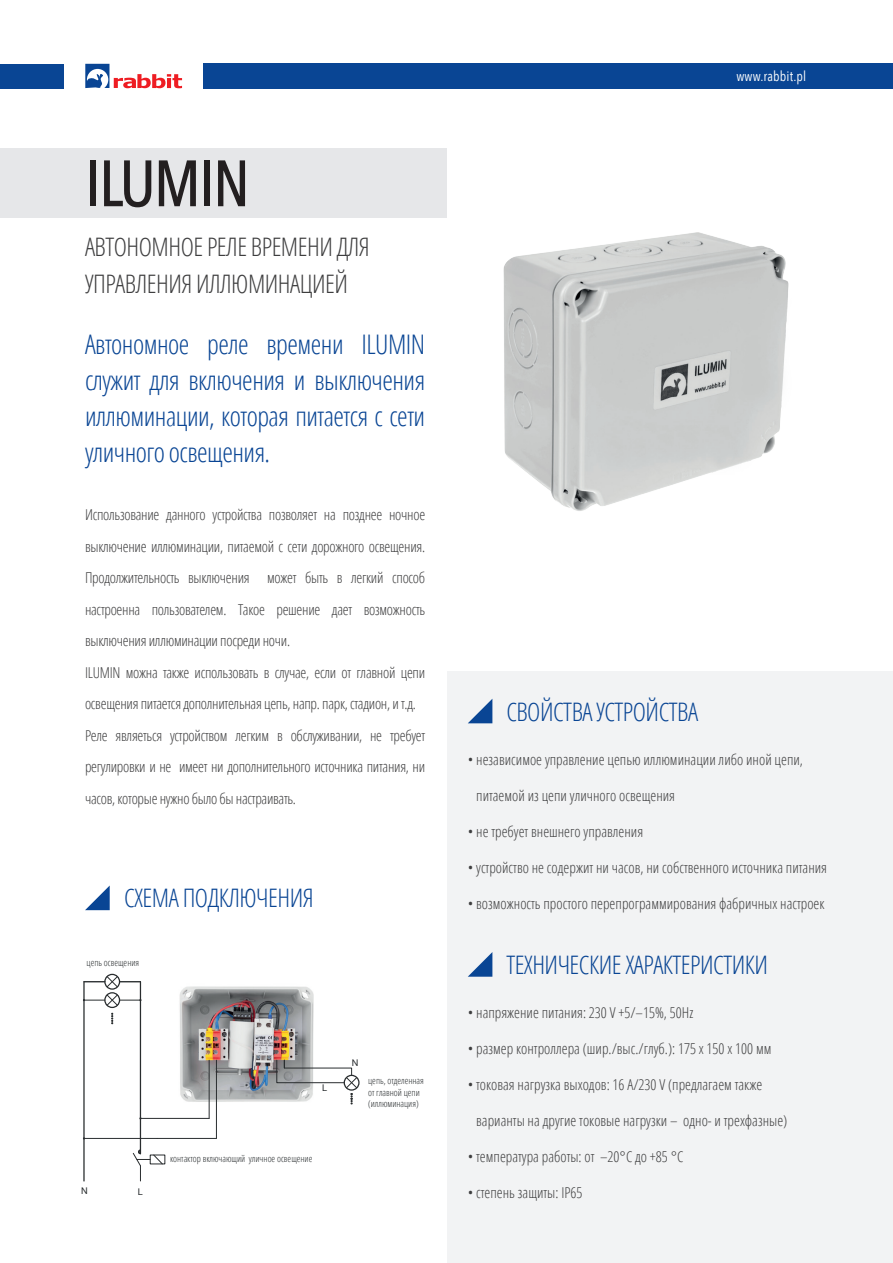
<style>
.page{position:relative;width:893px;height:1263px;background:#fff}
.page>*{position:absolute;margin:0;border:0;box-sizing:border-box;transform-origin:0 0}
.t1{font:500 64.65px "Avenir Next Condensed";letter-spacing:-.03em;color:#231f20}
.t2{font:300 condensed 27px/36px "Open Sans";letter-spacing:-.02em;color:#094594;text-align:justify}
.t3{font:300 condensed 25.5px "Open Sans";letter-spacing:-.02em;color:#094594}
.t4{font:300 condensed 25.5px/37.5px "Open Sans";letter-spacing:-.02em;color:#3e3e3f}
.t5{font:300 condensed 15px/31.5px "Open Sans";letter-spacing:-.02em;color:#3e3e3f}
.t6{font:300 condensed 15px "Open Sans";color:#3e3e3f}
.t7{font:13.95px "Avenir Next Condensed";letter-spacing:.01em;color:#fff}
.t8{font:300 condensed 9.45px/11.4px "Open Sans";color:#292d2f}
.t9{font:9.15px "Arial";color:#292d2f}
</style>
<div class="page">
<div style="left:0;top:149px;width:446px;height:69px;background:#e6e7e9"></div>
<div style="left:447px;top:671px;width:446px;height:592px;background:#f2f3f4"></div>
<svg style="left:468px;top:699px;width:24px;height:24px"></svg>
<svg style="left:468px;top:952px;width:24px;height:25px"></svg>
<img style="left:503px;top:232px;width:286px;height:279px">
<svg style="left:85px;top:885px;width:25px;height:25px"></svg>
<img style="left:179px;top:986px;width:135px;height:121px">
<hr style="left:140px;top:982px;width:1px;height:172px;background:#292d2f">
<hr style="left:140px;top:1118px;width:69px;height:1px;background:#292d2f">
<hr style="left:83px;top:982px;width:2px;height:199px;background:#292d2f">
<hr style="left:84px;top:1138px;width:73px;height:1px;background:#292d2f">
<hr style="left:157px;top:1138px;width:59px;height:1px;background:#292d2f">
<hr style="left:216px;top:1060px;width:1px;height:78px;background:#292d2f">
<div style="left:104px;top:992px;width:16px;height:16px;border:1px solid #292d2f;border-radius:50%"></div>
<div style="left:104px;top:974px;width:16px;height:16px;border:1px solid #292d2f;border-radius:50%"></div>
<hr style="left:209px;top:1060px;width:1px;height:58px;background:#292d2f">
<div style="left:344px;top:1075px;width:16px;height:16px;border:1px solid #292d2f;border-radius:50%"></div>
<svg style="left:111px;top:1013px;width:2px;height:11px"></svg>
<svg style="left:276px;top:1059px;width:82px;height:45px"></svg>
<svg style="left:84px;top:975px;width:56px;height:13px"></svg>
<svg style="left:83px;top:994px;width:57px;height:12px"></svg>
<div style="left:150px;top:1154px;width:15px;height:10px;border:1px solid #292d2f"></div>
<svg style="left:132px;top:1149px;width:32px;height:32px"></svg>
<div style="left:203px;top:64px;width:690px;height:24px;background:#094594"></div>
<div style="left:0;top:64px;width:64px;height:24px;background:#094594"></div>
<svg style="left:85px;top:64px;width:97px;height:24px"></svg>
<h1 class="t1" style="left:85px;top:144px;width:167px">ILUMIN</h1>
<h3 class="t4" style="left:85px;top:227px;width:286px">АВТОНОМНОЕ РЕЛЕ ВРЕМЕНИ ДЛЯ<br>УПРАВЛЕНИЯ ИЛЛЮМИНАЦИЕЙ</h3>
<h2 class="t2" style="left:85px;top:326px;width:342px">Автономное реле времени ILUMIN служит для включения и выключения иллюминации, которая питается с сети уличного освещения.</h2>
<p class="t5" style="left:85px;top:498px;width:342px">Использование данного устройства позволяет на позднее ночное выключение иллюминации, питаемой с сети дорожного освещения.<br>Продолжительность выключения может быть в легкий способ настроенна пользователем. Такое решение дает возможность выключения иллюминации посреди ночи.<br>ILUMIN можна также использовать в случае, если от главной цепи освещения питается дополнительная цепь, напр. парк, стадион, и т.д.<br>Реле являеться устройством легким в обслуживании, не требует регулировки и не имеет ни дополнительного источника питания, ни часов, которые нужно было бы настраивать.</p>
<h3 class="t3" style="left:124px;top:880px;width:191px">СХЕМА ПОДКЛЮЧЕНИЯ</h3>
<p class="t8" style="left:87px;top:957px;width:54px">цепь освещения</p>
<p class="t9" style="left:81px;top:1185px;width:8px">N</p>
<p class="t9" style="left:138px;top:1186px;width:7px">L</p>
<p class="t9" style="left:322px;top:1082px;width:7px">L</p>
<p class="t8" style="left:170px;top:1152px;width:144px">контактор включающий уличное освещение</p>
<p class="t9" style="left:352px;top:1057px;width:8px">N</p>
<p class="t8" style="left:368px;top:1075px;width:57px">цепь, отделенная от главной цепи (иллюминация)</p>
<p class="t7" style="left:736px;top:64px;width:72px">www.rabbit.pl</p>
<h3 class="t3" style="left:506px;top:694px;width:193px">СВОЙСТВА УСТРОЙСТВА</h3>
<p class="t6" style="left:468px;top:749px;width:337px">• независимое управление цепью иллюминации либо иной цепи,</p>
<p class="t6" style="left:476px;top:785px;width:200px">питаемой из цепи уличного освещения</p>
<p class="t6" style="left:468px;top:821px;width:177px">• не требует внешнего управления</p>
<p class="t6" style="left:468px;top:857px;width:361px">• устройство не содержит ни часов, ни собственного источника питания</p>
<p class="t6" style="left:468px;top:893px;width:358px">• возможность простого перепрограммирования фабричных настроек</p>
<h3 class="t3" style="left:506px;top:947px;width:263px">ТЕХНИЧЕСКИЕ ХАРАКТЕРИСТИКИ</h3>
<p class="t6" style="left:468px;top:1002px;width:227px">• напряжение питания: 230 V +5/–15%, 50Hz</p>
<p class="t6" style="left:468px;top:1038px;width:305px">• размер контроллера (шир./выс./глуб.): 175 x 150 x 100 мм</p>
<p class="t6" style="left:468px;top:1074px;width:296px">• токовая нагрузка выходов: 16 A/230 V (предлагаем также</p>
<p class="t6" style="left:476px;top:1110px;width:313px">варианты на другие токовые нагрузки – одно- и трехфазные)</p>
<p class="t6" style="left:468px;top:1146px;width:217px">• температура работы: от –20°C до +85 °C</p>
<p class="t6" style="left:468px;top:1182px;width:116px">• степень защиты: IP65</p>
</div>
